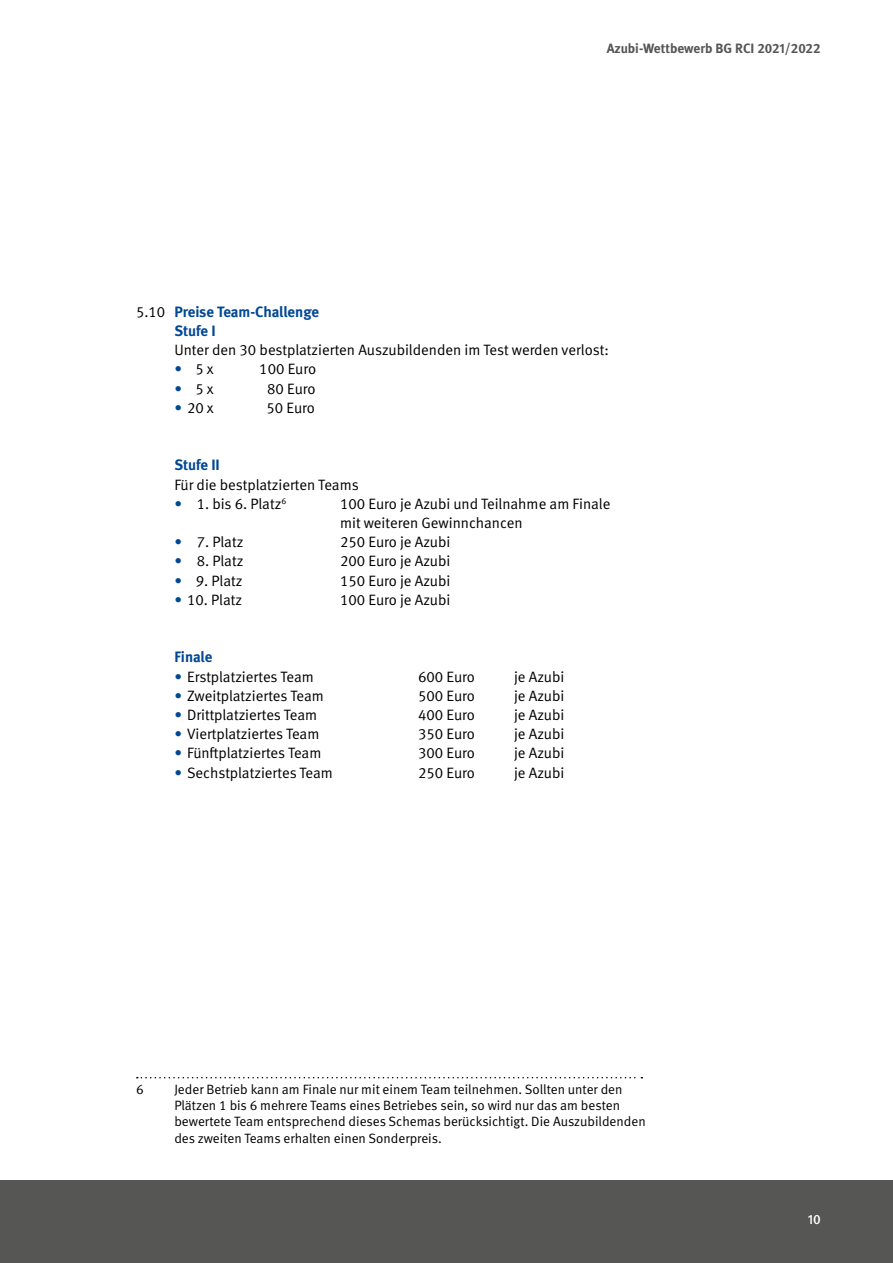
<style>
.page{position:relative;width:893px;height:1263px;background:#fff}
.page>*{position:absolute;margin:0;border:0;box-sizing:border-box;transform-origin:0 0}
.Artikel_P_Fließtext_Linksbündig{font:15px/19.2px "DGUV Meta";letter-spacing:-.005em;color:#000}
.Artikel_P_Fließtext_Linksbündig_Aufzählu{font:700 15px "DGUV Meta";letter-spacing:-.01em;color:#004893}
.Artikel_P_-_Zwischenüberschrift_mit_Einz{font:700 15px "DGUV Meta";color:#004893}
.Artikel_Fußnote{font:13.5px/16.2px "DGUV Meta";color:#000}
.t1{font:700 13.5px "DGUV Meta";color:#565655}
.t2{font:500 13.5px "DGUV Meta";color:#fff}
.s1{font-weight:400;color:#000}
.s2{color:#004893}
</style>
<div class="page">
<div style="left:0;top:1181px;width:893px;height:82px;background:#565655"></div>
<svg style="left:137px;top:1077px;width:505px;height:1px"></svg>
<p class="t1" style="left:607px;top:40px;width:215px">Azubi-Wettbewerb BG RCI 2021/2022</p>
<p class="Artikel_P_Fließtext_Linksbündig_Aufzählu" style="left:136px;top:303px;width:185px"><span class="s1">5.10</span> Preise Team-Challenge</p>
<p class="Artikel_P_-_Zwischenüberschrift_mit_Einz" style="left:174px;top:322px;width:43px">Stufe I</p>
<p class="Artikel_P_Fließtext_Linksbündig" style="left:174px;top:341px;width:436px">Unter den 30 bestplatzierten Auszubildenden im Test werden verlost:</p>
<p class="Artikel_P_Fließtext_Linksbündig" style="left:174px;top:360px;width:41px"><span class="s2">•</span> 5 x</p>
<p class="Artikel_P_Fließtext_Linksbündig" style="left:259px;top:360px;width:58px">100 Euro</p>
<p class="Artikel_P_Fließtext_Linksbündig" style="left:174px;top:379px;width:41px"><span class="s2">•</span> 5 x</p>
<p class="Artikel_P_Fließtext_Linksbündig" style="left:267px;top:379px;width:50px">80 Euro</p>
<p class="Artikel_P_Fließtext_Linksbündig" style="left:174px;top:398px;width:41px"><span class="s2">•</span> 20 x</p>
<p class="Artikel_P_Fließtext_Linksbündig" style="left:266px;top:398px;width:50px">50 Euro</p>
<p class="Artikel_P_-_Zwischenüberschrift_mit_Einz" style="left:174px;top:456px;width:47px">Stufe II</p>
<p class="Artikel_P_Fließtext_Linksbündig" style="left:174px;top:475px;width:186px">Für die bestplatzierten Teams</p>
<p class="Artikel_P_Fließtext_Linksbündig" style="left:174px;top:494px;width:114px"><span class="s2">•</span> 1. bis 6. Platz<sup>6</sup></p>
<p class="Artikel_P_Fließtext_Linksbündig" style="left:340px;top:494px;width:272px">100 Euro je Azubi und Teilnahme am Finale mit weiteren Gewinnchancen</p>
<p class="Artikel_P_Fließtext_Linksbündig" style="left:174px;top:533px;width:71px"><span class="s2">•</span> 7. Platz</p>
<p class="Artikel_P_Fließtext_Linksbündig" style="left:340px;top:533px;width:112px">250 Euro je Azubi</p>
<p class="Artikel_P_Fließtext_Linksbündig" style="left:174px;top:552px;width:71px"><span class="s2">•</span> 8. Platz</p>
<p class="Artikel_P_Fließtext_Linksbündig" style="left:340px;top:552px;width:112px">200 Euro je Azubi</p>
<p class="Artikel_P_Fließtext_Linksbündig" style="left:174px;top:571px;width:70px"><span class="s2">•</span> 9. Platz</p>
<p class="Artikel_P_Fließtext_Linksbündig" style="left:340px;top:571px;width:112px">150 Euro je Azubi</p>
<p class="Artikel_P_Fließtext_Linksbündig" style="left:174px;top:590px;width:69px"><span class="s2">•</span> 10. Platz</p>
<p class="Artikel_P_Fließtext_Linksbündig" style="left:340px;top:590px;width:112px">100 Euro je Azubi</p>
<p class="Artikel_P_-_Zwischenüberschrift_mit_Einz" style="left:174px;top:648px;width:40px">Finale</p>
<p class="Artikel_P_Fließtext_Linksbündig" style="left:174px;top:667px;width:141px"><span class="s2">•</span> Erstplatziertes Team</p>
<p class="Artikel_P_Fließtext_Linksbündig" style="left:418px;top:667px;width:58px">600 Euro</p>
<p class="Artikel_P_Fließtext_Linksbündig" style="left:514px;top:667px;width:52px">je Azubi</p>
<p class="Artikel_P_Fließtext_Linksbündig" style="left:174px;top:686px;width:151px"><span class="s2">•</span> Zweitplatziertes Team</p>
<p class="Artikel_P_Fließtext_Linksbündig" style="left:418px;top:686px;width:58px">500 Euro</p>
<p class="Artikel_P_Fließtext_Linksbündig" style="left:514px;top:686px;width:52px">je Azubi</p>
<p class="Artikel_P_Fließtext_Linksbündig" style="left:174px;top:706px;width:144px"><span class="s2">•</span> Drittplatziertes Team</p>
<p class="Artikel_P_Fließtext_Linksbündig" style="left:418px;top:706px;width:58px">400 Euro</p>
<p class="Artikel_P_Fließtext_Linksbündig" style="left:514px;top:706px;width:52px">je Azubi</p>
<p class="Artikel_P_Fließtext_Linksbündig" style="left:174px;top:725px;width:147px"><span class="s2">•</span> Viertplatziertes Team</p>
<p class="Artikel_P_Fließtext_Linksbündig" style="left:418px;top:725px;width:58px">350 Euro</p>
<p class="Artikel_P_Fließtext_Linksbündig" style="left:514px;top:725px;width:52px">je Azubi</p>
<p class="Artikel_P_Fließtext_Linksbündig" style="left:174px;top:744px;width:149px"><span class="s2">•</span> Fünftplatziertes Team</p>
<p class="Artikel_P_Fließtext_Linksbündig" style="left:418px;top:744px;width:58px">300 Euro</p>
<p class="Artikel_P_Fließtext_Linksbündig" style="left:514px;top:744px;width:52px">je Azubi</p>
<p class="Artikel_P_Fließtext_Linksbündig" style="left:174px;top:763px;width:160px"><span class="s2">•</span> Sechstplatziertes Team</p>
<p class="Artikel_P_Fließtext_Linksbündig" style="left:418px;top:763px;width:58px">250 Euro</p>
<p class="Artikel_P_Fließtext_Linksbündig" style="left:514px;top:763px;width:52px">je Azubi</p>
<p class="Artikel_Fußnote" style="left:136px;top:1081px;width:9px">6</p>
<p class="Artikel_Fußnote" style="left:174px;top:1081px;width:473px">Jeder Betrieb kann am Finale nur mit einem Team teilnehmen. Sollten unter den Plätzen 1 bis 6 mehrere Teams eines Betriebes sein, so wird nur das am besten bewertete Team entsprechend dieses Schemas berücksichtigt. Die Auszubildenden des zweiten Teams erhalten einen Sonderpreis.</p>
<p class="t2" style="left:808px;top:1212px;width:14px">10</p>
</div>
